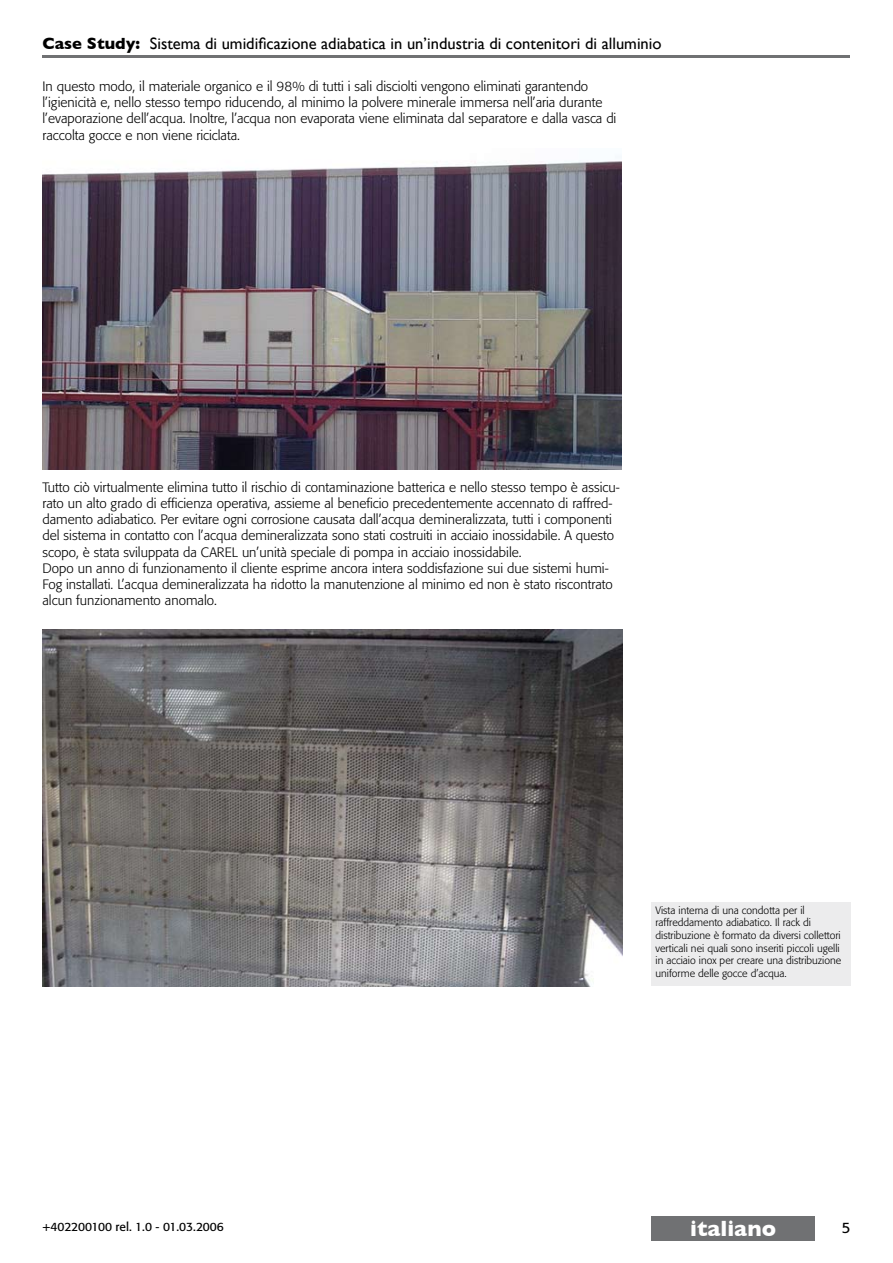
<style>
.page{position:relative;width:893px;height:1263px;background:#fff}
.page>*{position:absolute;margin:0;border:0;box-sizing:border-box;transform-origin:0 0}
.t1{font:700 22.5px "Gill Sans";color:#fff}
.t2{font:16.5px "Gill Sans";color:#000}
.t3{font:300 13.5px/16.2px "Formata";color:#000}
.t4{font:12px "Formata";color:#000}
.t5{font:300 10.5px/12.6px "Formata";color:#000}
.s1{font-weight:700}
</style>
<div class="page">
<hr style="left:43px;top:55px;width:807px;height:2px;background:#707173">
<img style="left:43px;top:161px;width:579px;height:308px">
<img style="left:43px;top:629px;width:579px;height:357px">
<div style="left:651px;top:1216px;width:164px;height:25px;background:#707173"></div>
<div style="left:651px;top:901px;width:199px;height:84px;background:#ececed"></div>
<p class="t2" style="left:43px;top:33px;width:621px"><span class="s1">Case Study:</span> Sistema di umidificazione adiabatica in un’industria di contenitori di alluminio</p>
<p class="t3" style="left:43px;top:78px;width:575px">In questo modo, il materiale organico e il 98% di tutti i sali disciolti vengono eliminati garantendo l’igienicità e, nello stesso tempo riducendo, al minimo la polvere minerale immersa nell’aria durante l’evaporazione dell’acqua. Inoltre, l’acqua non evaporata viene eliminata dal separatore e dalla vasca di raccolta gocce e non viene riciclata.</p>
<p class="t3" style="left:43px;top:479px;width:579px">Tutto ciò virtualmente elimina tutto il rischio di contaminazione batterica e nello stesso tempo è assicu&shy;rato un alto grado di efficienza operativa, assieme al beneficio precedentemente accennato di raffred&shy;damento adiabatico. Per evitare ogni corrosione causata dall’acqua demineralizzata, tutti i componenti del sistema in contatto con l’acqua demineralizzata sono stati costruiti in acciaio inossidabile. A questo scopo, è stata sviluppata da CAREL un’unità speciale di pompa in acciaio inossidabile.<br>Dopo un anno di funzionamento il cliente esprime ancora intera soddisfazione sui due sistemi humi-Fog installati. L’acqua demineralizzata ha ridotto la manutenzione al minimo ed non è stato riscontrato alcun funzionamento anomalo.</p>
<p class="t5" style="left:655px;top:904px;width:187px">Vista interna di una condotta per il raffreddamento adiabatico. Il rack di distribuzione è formato da diversi collettori verticali nei quali sono inseriti piccoli ugelli in acciaio inox per creare una distribuzione uniforme delle gocce d’acqua.</p>
<p class="t4" style="left:43px;top:1219px;width:183px">+402200100 rel. 1.0 - 01.03.2006</p>
<h1 class="t1" style="left:690px;top:1215px;width:87px">italiano</h1>
</div>
